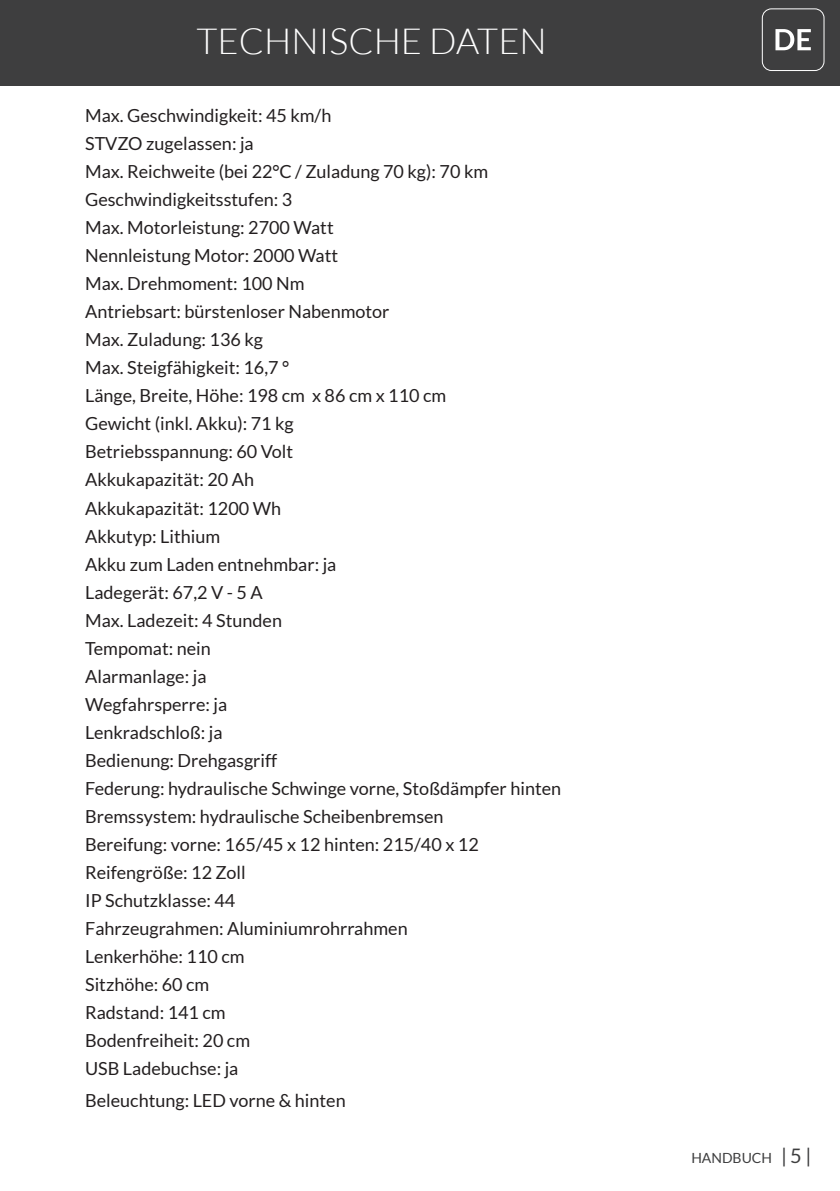
<style>
.page{position:relative;width:840px;height:1191px;background:#fff}
.page>*{position:absolute;margin:0;border:0;box-sizing:border-box;transform-origin:0 0}
.t1{font:300 36px "Lato";color:#fff}
.t2{font:18px/28px "Lato";color:#231f20}
.t3{font:14px "Lato";color:#3e3e3f}
.s1{font-size:20px}
</style>
<div class="page">
<div style="left:0;top:0;width:839px;height:85px;background:#3e3e3f"></div>
<div style="left:761px;top:9px;width:62px;height:62px;border:1px solid #fff;border-radius:9px"></div>
<svg style="left:775px;top:29px;width:35px;height:21px"></svg>
<h1 class="t1" style="left:196px;top:22px;width:351px">TECHNISCHE DATEN</h1>
<p class="t2" style="left:85px;top:102px;width:477px">Max. Geschwindigkeit: 45 km/h<br>STVZO zugelassen: ja<br>Max. Reichweite (bei 22°C / Zuladung 70 kg): 70 km<br>Geschwindigkeitsstufen: 3<br>Max. Motorleistung: 2700 Watt<br>Nennleistung Motor: 2000 Watt<br>Max. Drehmoment: 100 Nm<br>Antriebsart: bürstenloser Nabenmotor<br>Max. Zuladung: 136 kg<br>Max. Steigfähigkeit: 16,7 °<br>Länge, Breite, Höhe: 198 cm x 86 cm x 110 cm<br>Gewicht (inkl. Akku): 71 kg<br>Betriebsspannung: 60 Volt<br>Akkukapazität: 20 Ah<br>Akkukapazität: 1200 Wh<br>Akkutyp: Lithium<br>Akku zum Laden entnehmbar: ja<br>Ladegerät: 67,2 V - 5 A<br>Max. Ladezeit: 4 Stunden<br>Tempomat: nein<br>Alarmanlage: ja<br>Wegfahrsperre: ja<br>Lenkradschloß: ja<br>Bedienung: Drehgasgriff<br>Federung: hydraulische Schwinge vorne, Stoßdämpfer hinten<br>Bremssystem: hydraulische Scheibenbremsen<br>Bereifung: vorne: 165/45 x 12 hinten: 215/40 x 12<br>Reifengröße: 12 Zoll<br>IP Schutzklasse: 44<br>Fahrzeugrahmen: Aluminiumrohrrahmen<br>Lenkerhöhe: 110 cm<br>Sitzhöhe: 60 cm<br>Radstand: 141 cm<br>Bodenfreiheit: 20 cm<br>USB Ladebuchse: ja</p>
<p class="t2" style="left:85px;top:1086px;width:262px">Beleuchtung: LED vorne &amp; hinten</p>
<p class="t3" style="left:691px;top:1149px;width:122px">HANDBUCH <span class="s1">| 5 |</span></p>
</div>
